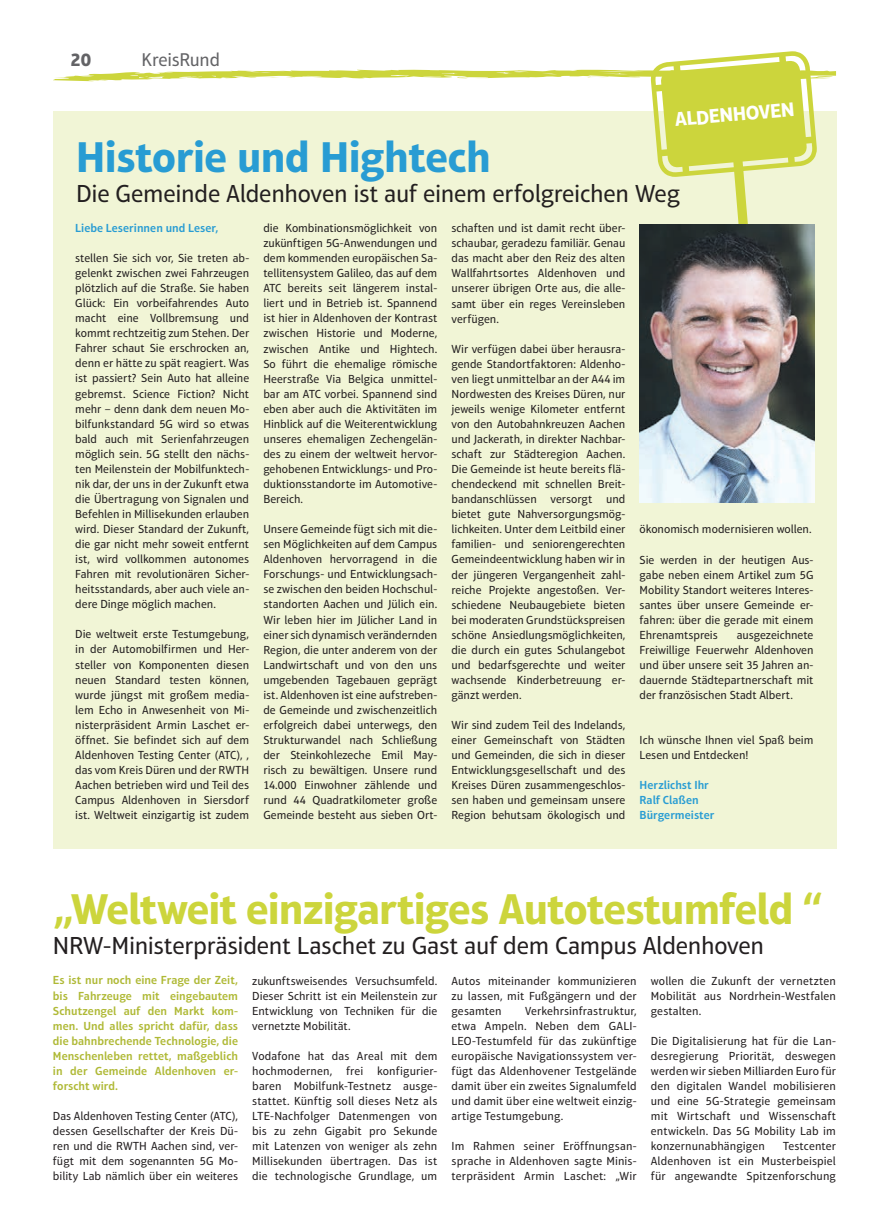
<style>
.page{position:relative;width:889px;height:1217px;background:#fff}
.page>*{position:absolute;margin:0;border:0;box-sizing:border-box;transform-origin:0 0}
.t1{font:700 43.75px "Aptifer Sans LT Pro";letter-spacing:-.025em;color:#ccd53c}
.t2{font:700 43.75px "Aptifer Sans LT Pro";letter-spacing:-.015em;color:#289cd3}
.t3{font:25px "Aptifer Sans LT Pro";letter-spacing:-.015em;color:#231f20}
.t4{font:700 20px "Aptifer Sans LT Pro";color:#fff}
.t5{font:18.75px "Aptifer Sans LT Pro";letter-spacing:-.015em;color:#636366}
.t6{font:700 18.75px "Aptifer Sans LT Pro";color:#636366}
.t7{font:11.88px/15px "Aptifer Sans LT Pro";color:#231f20;text-align:justify}
.t8{font:600 11.88px/15px "Aptifer Sans LT Pro";letter-spacing:.005em;color:#afb935;text-align:justify}
.t9{font:600 11.88px/15px "Aptifer Sans LT Pro";letter-spacing:.005em;color:#289cd3}
</style>
<div class="page">
<div style="left:53px;top:111px;width:783px;height:737px;background:#f1f5d6"></div>
<svg style="left:53px;top:51px;width:783px;height:177px"></svg>
<img style="left:640px;top:225px;width:174px;height:278px">
<h3 class="t6" style="left:71px;top:49px;width:22px">20</h3>
<h3 class="t5" style="left:142px;top:49px;width:80px">KreisRund</h3>
<h3 class="t4" style="left:674px;top:107px;width:122px;rotate:-5deg">ALDENHOVEN</h3>
<h1 class="t2" style="left:76px;top:130px;width:416px">Historie und Hightech</h1>
<h2 class="t3" style="left:76px;top:179px;width:605px">Die Gemeinde Aldenhoven ist auf einem erfolgreichen Weg</h2>
<p class="t9" style="left:75px;top:220px;width:145px">Liebe Leserinnen und Leser,</p>
<p class="t7" style="left:75px;top:250px;width:175px">stellen Sie sich vor, Sie treten ab&shy;gelenkt zwischen zwei Fahrzeugen plötzlich auf die Straße. Sie haben Glück: Ein vorbeifahrendes Auto macht eine Vollbremsung und kommt rechtzeitig zum Stehen. Der Fahrer schaut Sie erschrocken an, denn er hätte zu spät reagiert. Was ist passiert? Sein Auto hat alleine gebremst. Science Fiction? Nicht mehr – denn dank dem neuen Mo&shy;bilfunkstandard 5G wird so etwas bald auch mit Serienfahrzeugen möglich sein. 5G stellt den nächs&shy;ten Meilenstein der Mobilfunktech&shy;nik dar, der uns in der Zukunft etwa die Übertragung von Signalen und Befehlen in Millisekunden erlauben wird. Dieser Standard der Zukunft, die gar nicht mehr soweit entfernt ist, wird vollkommen autonomes Fahren mit revolutionären Sicher&shy;heitsstandards, aber auch viele an&shy;dere Dinge möglich machen.</p>
<p class="t7" style="left:75px;top:626px;width:175px">Die weltweit erste Testumgebung, in der Automobilfirmen und Her&shy;steller von Komponenten diesen neuen Standard testen können, wurde jüngst mit großem media&shy;lem Echo in Anwesenheit von Mi&shy;nisterpräsident Armin Laschet er&shy;öffnet. Sie befindet sich auf dem Aldenhoven Testing Center (ATC), , das vom Kreis Düren und der RWTH Aachen betrieben wird und Teil des Campus Aldenhoven in Siersdorf ist. Weltweit einzigartig ist zudem</p>
<p class="t7" style="left:263px;top:220px;width:175px">die Kombinationsmöglichkeit von zukünftigen 5G-Anwendungen und dem kommenden europäischen Sa&shy;tellitensystem Galileo, das auf dem ATC bereits seit längerem instal&shy;liert und in Betrieb ist. Spannend ist hier in Aldenhoven der Kontrast zwischen Historie und Moderne, zwischen Antike und Hightech.<br>So führt die ehemalige römische Heerstraße Via Belgica unmittel&shy;bar am ATC vorbei. Spannend sind eben aber auch die Aktivitäten im Hinblick auf die Weiterentwicklung unseres ehemaligen Zechengelän&shy;des zu einem der weltweit hervor&shy;gehobenen Entwicklungs- und Pro&shy;duktionsstandorte im Automotive-Bereich.</p>
<p class="t7" style="left:263px;top:521px;width:175px">Unsere Gemeinde fügt sich mit die&shy;sen Möglichkeiten auf dem Campus Aldenhoven hervorragend in die Forschungs- und Entwicklungsach&shy;se zwischen den beiden Hochschul&shy;standorten Aachen und Jülich ein.<br>Wir leben hier im Jülicher Land in einer sich dynamisch verändernden Region, die unter anderem von der Landwirtschaft und von den uns umgebenden Tagebauen geprägt ist. Aldenhoven ist eine aufstreben&shy;de Gemeinde und zwischenzeitlich erfolgreich dabei unterwegs, den Strukturwandel nach Schließung der Steinkohlezeche Emil May&shy;risch zu bewältigen. Unsere rund 14.000 Einwohner zählende und rund 44 Quadratkilometer große Gemeinde besteht aus sieben Ort-</p>
<p class="t7" style="left:451px;top:221px;width:175px">schaften und ist damit recht über&shy;schaubar, geradezu familiär. Genau das macht aber den Reiz des alten Wallfahrtsortes Aldenhoven und unserer übrigen Orte aus, die alle&shy;samt über ein reges Vereinsleben verfügen.</p>
<p class="t7" style="left:451px;top:341px;width:175px">Wir verfügen dabei über herausra&shy;gende Standortfaktoren: Aldenho&shy;ven liegt unmittelbar an der A44 im Nordwesten des Kreises Düren, nur jeweils wenige Kilometer entfernt von den Autobahnkreuzen Aachen und Jackerath, in direkter Nachbar&shy;schaft zur Städteregion Aachen.<br>Die Gemeinde ist heute bereits flä&shy;chendeckend mit schnellen Breit&shy;bandanschlüssen versorgt und bietet gute Nahversorgungsmög&shy;lichkeiten. Unter dem Leitbild einer familien- und seniorengerechten Gemeindeentwicklung haben wir in der jüngeren Vergangenheit zahl&shy;reiche Projekte angestoßen. Ver&shy;schiedene Neubaugebiete bieten bei moderaten Grundstückspreisen schöne Ansiedlungsmöglichkeiten, die durch ein gutes Schulangebot und bedarfsgerechte und weiter wachsende Kinderbetreuung er&shy;gänzt werden.</p>
<p class="t7" style="left:451px;top:717px;width:175px">Wir sind zudem Teil des Indelands, einer Gemeinschaft von Städten und Gemeinden, die sich in dieser Entwicklungsgesellschaft und des Kreises Düren zusammengeschlos&shy;sen haben und gemeinsam unsere Region behutsam ökologisch und</p>
<p class="t7" style="left:640px;top:522px;width:174px">ökonomisch modernisieren wollen.</p>
<p class="t7" style="left:640px;top:552px;width:175px">Sie werden in der heutigen Aus&shy;gabe neben einem Artikel zum 5G Mobility Standort weiteres Interes&shy;santes über unsere Gemeinde er&shy;fahren: über die gerade mit einem Ehrenamtspreis</p>
<p class="t7" style="left:640px;top:627px;width:175px;text-indent:97px">ausgezeichnete Freiwillige Feuerwehr Aldenhoven und über unsere seit 35 Jahren an&shy;dauernde Städtepartnerschaft mit der französischen Stadt Albert.</p>
<p class="t7" style="left:640px;top:732px;width:175px">Ich wünsche Ihnen viel Spaß beim<br>Lesen und Entdecken!</p>
<p class="t9" style="left:640px;top:777px;width:76px">Herzlichst Ihr<br>Ralf Claßen<br>Bürgermeister</p>
<h1 class="t1" style="left:53px;top:882px;width:772px">„Weltweit einzigartiges Autotestumfeld “</h1>
<h2 class="t3" style="left:53px;top:931px;width:713px">NRW-Ministerpräsident Laschet zu Gast auf dem Campus Aldenhoven</h2>
<p class="t8" style="left:53px;top:972px;width:187px">Es ist nur noch eine Frage der Zeit, bis Fahrzeuge mit eingebautem Schutzengel auf den Markt kom&shy;men. Und alles spricht dafür, dass die bahnbrechende Technologie, die Menschenleben rettet, maßgeblich in der Gemeinde Aldenhoven er&shy;forscht wird.</p>
<p class="t7" style="left:53px;top:1108px;width:187px">Das Aldenhoven Testing Center (ATC), dessen Gesellschafter der Kreis Dü&shy;ren und die RWTH Aachen sind, ver&shy;fügt mit dem sogenannten 5G Mo&shy;bility Lab nämlich über ein weiteres</p>
<p class="t7" style="left:252px;top:972px;width:187px">zukunftsweisendes Versuchsumfeld.<br>Dieser Schritt ist ein Meilenstein zur Entwicklung von Techniken für die vernetzte Mobilität.</p>
<p class="t7" style="left:252px;top:1048px;width:187px">Vodafone hat das Areal mit dem hochmodernen, frei konfigurier&shy;baren Mobilfunk-Testnetz ausge&shy;stattet. Künftig soll dieses Netz als LTE-Nachfolger Datenmengen von bis zu zehn Gigabit pro Sekunde mit Latenzen von weniger als zehn Millisekunden übertragen. Das ist die technologische Grundlage, um</p>
<p class="t7" style="left:452px;top:972px;width:187px">Autos miteinander kommunizieren zu lassen, mit Fußgängern und der gesamten</p>
<p class="t7" style="left:452px;top:1003px;width:187px;text-indent:73px">Verkehrsinfrastruktur, etwa Ampeln. Neben dem GALI-LEO-Testumfeld für das zukünftige europäische Navigationssystem ver&shy;fügt das Aldenhovener Testgelände damit über ein zweites Signalumfeld und damit über eine weltweit einzig&shy;artige Testumgebung.</p>
<p class="t7" style="left:452px;top:1138px;width:187px">Im Rahmen seiner Eröffnungsan&shy;sprache in Aldenhoven sagte Minis&shy;terpräsident Armin Laschet: „Wir</p>
<p class="t7" style="left:651px;top:972px;width:187px">wollen die Zukunft der vernetzten Mobilität aus Nordrhein-Westfalen gestalten.</p>
<p class="t7" style="left:651px;top:1033px;width:187px">Die Digitalisierung hat für die Lan&shy;desregierung Priorität, deswegen werden wir sieben Milliarden Euro für den digitalen Wandel mobilisieren und eine 5G-Strategie gemeinsam mit Wirtschaft und Wissenschaft entwickeln. Das 5G Mobility Lab im konzernunabhängigen</p>
<p class="t7" style="left:651px;top:1138px;width:187px;text-indent:132px">Testcenter Aldenhoven ist ein Musterbeispiel für angewandte Spitzenforschung</p>
</div>
